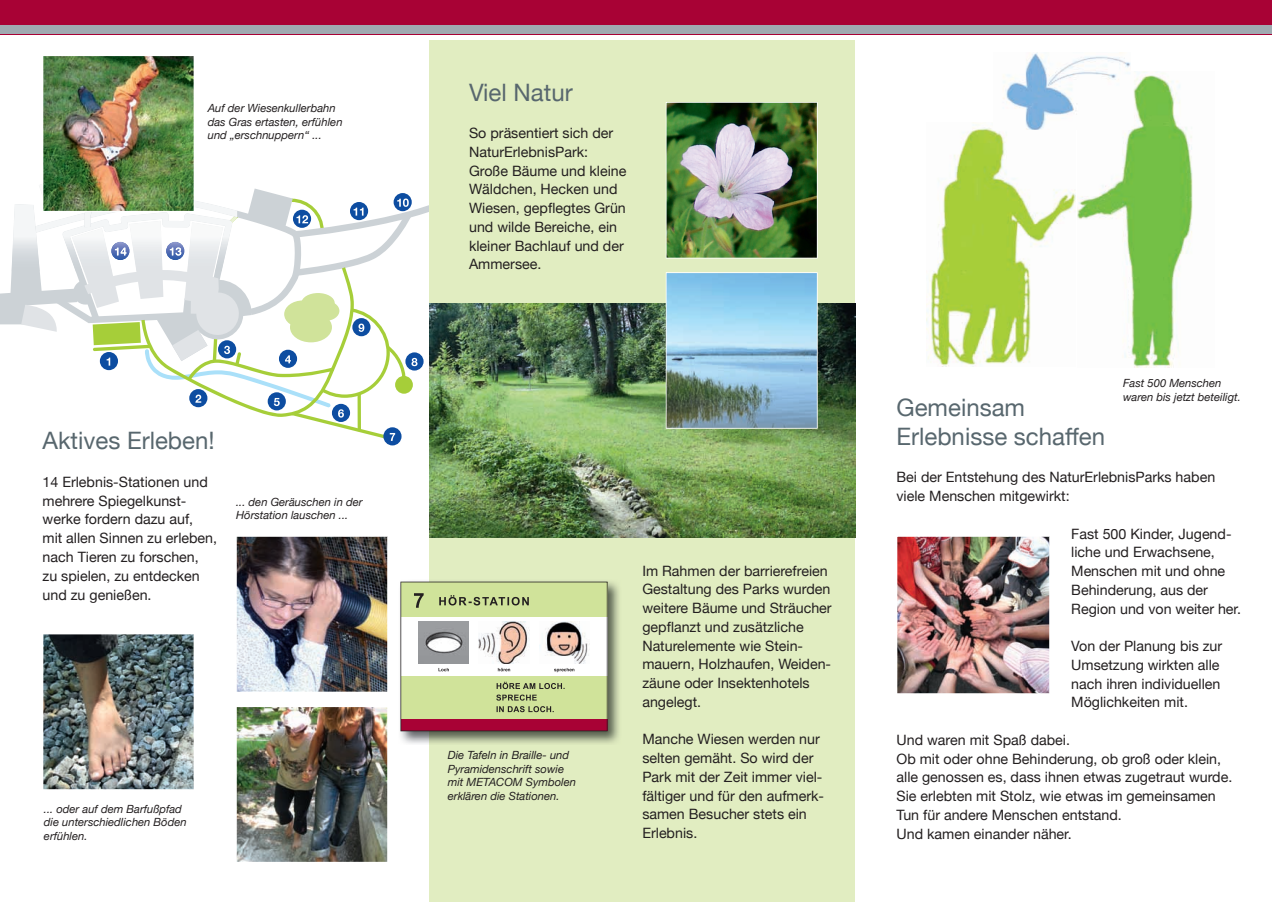
<style>
.page{position:relative;width:1272px;height:902px;background:#fff}
.page>*{position:absolute;margin:0;border:0;box-sizing:border-box;transform-origin:0 0}
.t1{font:24px/28.5px "Helvetica Neue";color:#58676e}
.t2{font:14.25px/18.8px "Helvetica Neue";color:#231f20}
.t3{font:italic 11.25px/13.5px "Helvetica Neue";color:#231f20}
</style>
<div class="page">
<div style="left:0;top:0;width:1271px;height:34px;background:#a80235"></div>
<div style="left:0;top:26px;width:1271px;height:8px;background:#a0aab1"></div>
<div style="left:383px;top:427px;width:18px;height:18px;background:#0d4da1;border-radius:50%"></div>
<div style="left:429px;top:40px;width:426px;height:861px;background:#e1edc1"></div>
<img style="left:1077px;top:71px;width:116px;height:296px">
<img style="left:926px;top:122px;width:149px;height:244px">
<img style="left:993px;top:53px;width:137px;height:77px">
<img style="left:429px;top:303px;width:426px;height:234px">
<svg style="left:665px;top:272px;width:152px;height:156px;background:#8dbad1"></svg>
<img style="left:665px;top:102px;width:152px;height:156px">
<img style="left:897px;top:536px;width:152px;height:158px">
<svg style="left:0;top:56px;width:449px;height:385px"></svg>
<img style="left:236px;top:536px;width:152px;height:156px">
<img style="left:43px;top:634px;width:151px;height:155px">
<img style="left:400px;top:581px;width:219px;height:163px">
<svg style="left:400px;top:581px;width:207px;height:150px;background:#cac5a5"></svg>
<img style="left:236px;top:707px;width:152px;height:155px">
<p class="t3" style="left:208px;top:101px;width:136px">Auf der Wiesenkullerbahn das Gras ertasten, erfühlen und „erschnuppern“ ...</p>
<h1 class="t1" style="left:43px;top:426px;width:174px">Aktives Erleben!</h1>
<p class="t2" style="left:43px;top:472px;width:176px">14 Erlebnis-Stationen und mehrere Spiegelkunst&shy;werke fordern dazu auf,<br>mit allen Sinnen zu erleben, nach Tieren zu forschen, zu spielen, zu entdecken und zu genießen.</p>
<p class="t3" style="left:236px;top:494px;width:128px">... den Geräuschen in der<br>Hörstation lauschen ...</p>
<p class="t3" style="left:44px;top:801px;width:144px">... oder auf dem Barfußpfad die unterschiedlichen Böden erfühlen.</p>
<h1 class="t1" style="left:469px;top:77px;width:105px">Viel Natur</h1>
<p class="t2" style="left:469px;top:123px;width:159px">So präsentiert sich der<br>NaturErlebnisPark:<br>Große Bäume und kleine<br>Wäldchen, Hecken und<br>Wiesen, gepflegtes Grün und wilde Bereiche, ein kleiner Bachlauf und der<br>Ammersee.</p>
<p class="t3" style="left:448px;top:748px;width:130px">Die Tafeln in Braille- und<br>Pyramidenschrift sowie mit METACOM Symbolen erklären die Stationen.</p>
<p class="t2" style="left:642px;top:561px;width:191px">Im Rahmen der barrierefreien<br>Gestaltung des Parks wurden weitere Bäume und Sträucher gepflanzt und zusätzliche<br>Naturelemente wie Stein&shy;mauern, Holzhaufen, Weiden&shy;zäune oder Insektenhotels angelegt.</p>
<p class="t2" style="left:642px;top:729px;width:183px">Manche Wiesen werden nur selten gemäht. So wird der<br>Park mit der Zeit immer viel&shy;fältiger und für den aufmerk&shy;samen Besucher stets ein<br>Erlebnis.</p>
<p class="t3" style="left:1123px;top:376px;width:119px">Fast 500 Menschen waren bis jetzt beteiligt.</p>
<h1 class="t1" style="left:896px;top:393px;width:210px">Gemeinsam<br>Erlebnisse schaffen</h1>
<p class="t2" style="left:896px;top:467px;width:320px">Bei der Entstehung des NaturErlebnisParks haben viele Menschen mitgewirkt:</p>
<p class="t2" style="left:1071px;top:524px;width:171px">Fast 500 Kinder, Jugend&shy;liche und Erwachsene,<br>Menschen mit und ohne<br>Behinderung, aus der<br>Region und von weiter her.</p>
<p class="t2" style="left:1071px;top:636px;width:152px">Von der Planung bis zur<br>Umsetzung wirkten alle nach ihren individuellen<br>Möglichkeiten mit.</p>
<p class="t2" style="left:896px;top:730px;width:337px">Und waren mit Spaß dabei.<br>Ob mit oder ohne Behinderung, ob groß oder klein, alle genossen es, dass ihnen etwas zugetraut wurde.<br>Sie erlebten mit Stolz, wie etwas im gemeinsamen Tun für andere Menschen entstand.<br>Und kamen einander näher.</p>
</div>
